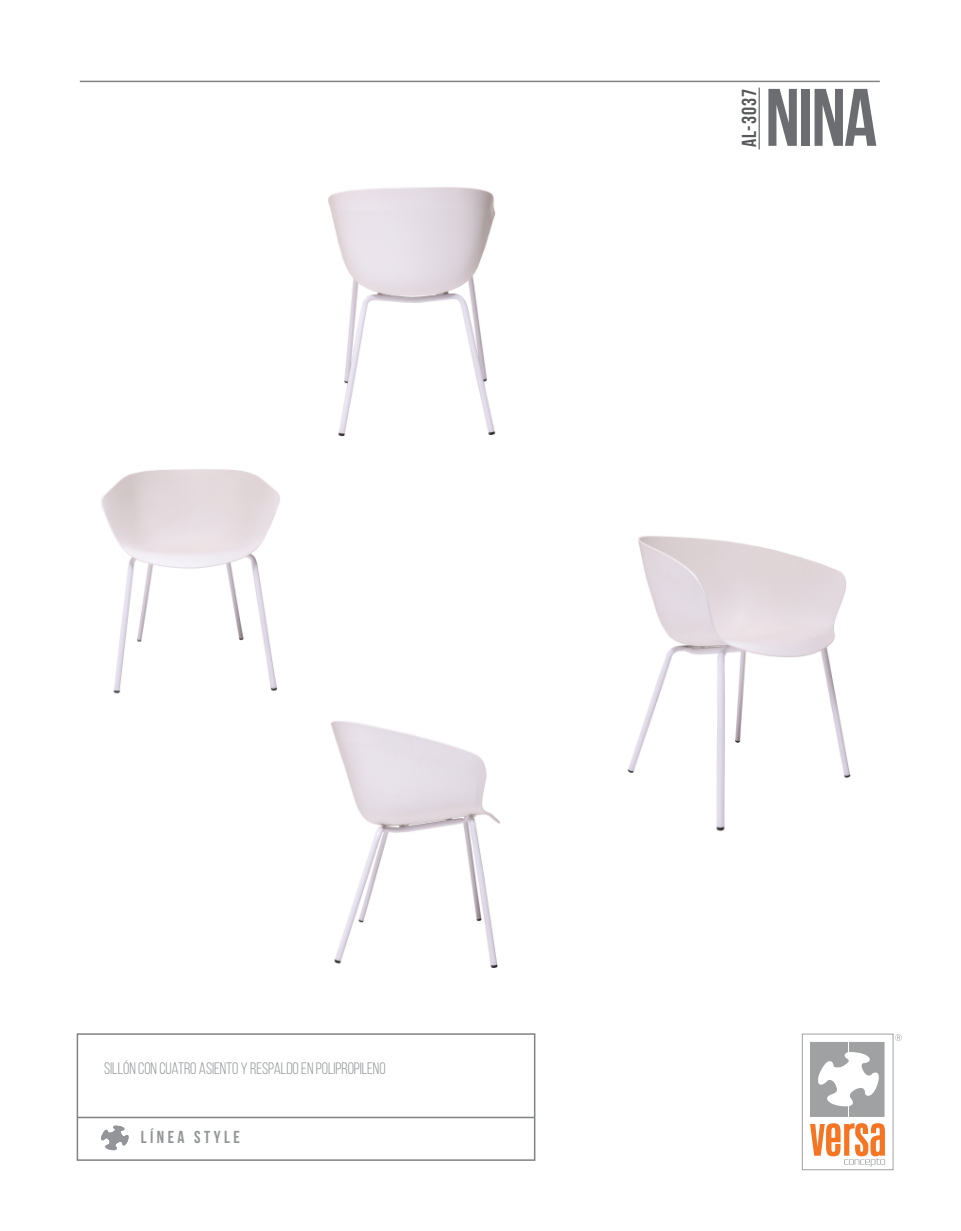
<style>
.page{position:relative;width:961px;height:1231px;background:#fff}
.page>*{position:absolute;margin:0;border:0;box-sizing:border-box;transform-origin:0 0}
.t1{font:700 81.3px "Bebas Neue";color:#6c6d70}
.t2{font:700 20.25px "Bebas Neue";letter-spacing:.05em;color:#57585a}
.t3{font:700 17.25px "Bebas Neue";letter-spacing:.2em;color:#939598}
.t4{font:16.5px "Bebas Neue";letter-spacing:-.005em;color:#939598}
</style>
<div class="page">
<div style="left:802px;top:1033px;width:91px;height:137px;background:#fff;border:1px solid #9fa1a3"></div>
<svg style="left:810px;top:1042px;width:74px;height:75px"></svg>
<svg style="left:810px;top:1123px;width:75px;height:43px"></svg>
<svg style="left:895px;top:1034px;width:6px;height:7px"></svg>
<div style="left:77px;top:1033px;width:458px;height:127px;border:2px solid #808285"></div>
<svg style="left:101px;top:1125px;width:28px;height:25px"></svg>
<hr style="left:77px;top:1116px;width:457px;height:2px;background:#808285">
<hr style="left:80px;top:81px;width:799px;height:1px;background:#808285">
<hr style="left:758px;top:88px;width:2px;height:61px;background:#808285">
<img style="left:101px;top:469px;width:179px;height:225px">
<img style="left:627px;top:536px;width:224px;height:296px">
<img style="left:331px;top:721px;width:169px;height:247px">
<img style="left:328px;top:187px;width:168px;height:250px">
<p class="t2" style="left:738px;top:147px;width:59px;rotate:-90deg">AL-3037</p>
<h1 class="t1" style="left:765px;top:73px;width:113px">NINA</h1>
<p class="t4" style="left:104px;top:1059px;width:283px">SILLÓN CON CUATRO ASIENTO Y RESPALDO EN POLIPROPILENO</p>
<p class="t3" style="left:141px;top:1127px;width:101px">LÍNEA STYLE</p>
</div>
